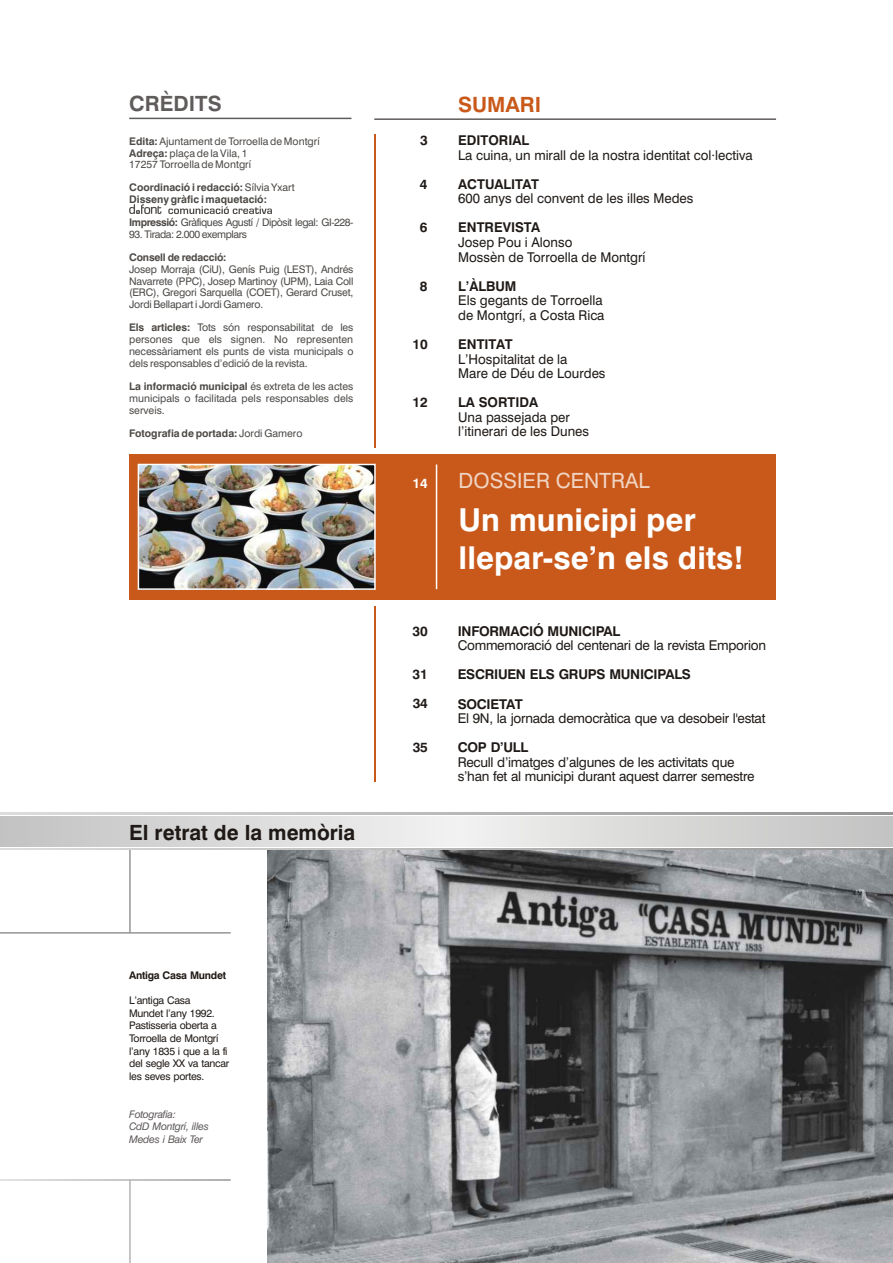
<style>
.page{position:relative;width:893px;height:1263px;background:#fff}
.page>*{position:absolute;margin:0;border:0;box-sizing:border-box;transform-origin:0 0}
.t1{font:700 31.5px/37.3px "Swiss 721 BT";letter-spacing:.005em;color:#fff}
.t2{font:700 21px "Swiss 721 BT";color:#1f1a17}
.t3{font:21px "Swiss 721 BT";color:#f0d4c2}
.t4{font:700 21px "Swiss 721 BT";color:#615c5c}
.t5{font:700 21px "Swiss 721 BT";color:#c9591a}
.t6{font:13.5px/14.5px "Swiss 721 BT";color:#1f1a17}
.t7{font:13.5px/14.5px "Swiss 721 BT";letter-spacing:-.02em;color:#1f1a17}
.t8{font:700 13.5px/29.1px "Swiss 721 BT";letter-spacing:-.02em;color:#1f1a17}
.t9{font:700 13.5px "Swiss 721 BT";color:#1f1a17}
.t10{font:700 13.5px "Swiss 721 BT";color:#fff}
.t11{font:10.5px/11.9px "Swiss 721 BT";letter-spacing:-.01em;color:#4d4a47;text-align:justify}
.t12{font:10.5px/12.6px "Swiss 721 BT";letter-spacing:-.025em;color:#1f1a17}
.t13{font:700 10.5px/11.6px "Swiss 721 BT";color:#4d4a47}
.t14{font:10.5px "Swiss 721 BT";letter-spacing:-.04em;color:#4d4a47}
.t15{font:italic 10.5px/12.6px "Swiss 721 BT";letter-spacing:-.025em;color:#615c5c}
.t16{font:700 10.5px "Swiss 721 BT";letter-spacing:-.02em;color:#4d4a47}
.t17{font:700 10.5px "Swiss 721 BT";letter-spacing:-.03em;color:#1f1a17}
.s1{font-weight:700}
.s2{font-weight:400}
</style>
<div class="page">
<img style="left:267px;top:850px;width:626px;height:413px">
<div style="left:129px;top:454px;width:647px;height:146px;background:#c9591a"></div>
<hr style="left:374px;top:134px;width:2px;height:314px;background:#c9591a">
<hr style="left:374px;top:118px;width:402px;height:2px;background:#615c5c">
<hr style="left:129px;top:118px;width:222px;height:1px;background:#615c5c">
<img style="left:141px;top:467px;width:232px;height:120px">
<div style="left:138px;top:464px;width:238px;height:126px;border:2px solid #fff"></div>
<hr style="left:374px;top:606px;width:2px;height:175px;background:#c9591a">
<hr style="left:436px;top:464px;width:1px;height:125px;background:#fff">
<svg style="left:129px;top:204px;width:32px;height:10px"></svg>
<svg style="left:168px;top:206px;width:104px;height:8px"></svg>
<svg style="left:0;top:850px;width:231px;height:83px"></svg>
<svg style="left:0;top:1179px;width:231px;height:84px"></svg>
<svg style="left:0;top:813px;width:893px;height:1px"></svg>
<svg style="left:0;top:848px;width:893px;height:2px;background:#b9b9b8"></svg>
<svg style="left:0;top:817px;width:893px;height:29px;background:#d9d9d8"></svg>
<h2 class="t4" style="left:129px;top:95px;width:94px">CRÈDITS</h2>
<p class="t11" style="left:129px;top:137px;width:192px;text-align:left"><span class="s1">Edita:</span> Ajuntament de Torroella de Montgrí<br><span class="s1">Adreça:</span> plaça de la Vila, 1<br>17257 Torroella de Montgrí</p>
<p class="t13" style="left:129px;top:183px;width:167px">Coordinació i redacció: <span class="s2">Sílvia Yxart<br></span>Disseny gràfic i maquetació:</p>
<p class="t14" style="left:129px;top:218px;width:226px"><span class="s1">Impressió:</span> Gràfiques Agustí / Dipòsit legal: GI-228-</p>
<p class="t14" style="left:129px;top:230px;width:119px">93. Tirada: 2.000 exemplars</p>
<p class="t16" style="left:129px;top:253px;width:99px">Consell de redacció:</p>
<p class="t11" style="left:129px;top:264px;width:226px">Josep Morraja (CiU), Genís Puig (LEST), Andrés Navarrete (PPC), Josep Martinoy (UPM), Laia Coll (ERC), Gregori Sarquella (COET), Gerard Cruset, Jordi Bellapart i Jordi Gamero.</p>
<p class="t11" style="left:129px;top:323px;width:226px"><span class="s1">Els articles:</span> Tots són responsabilitat de les persones que els signen. No representen necessàriament els punts de vista municipals o dels responsables d’edició de la revista.</p>
<p class="t11" style="left:129px;top:381px;width:226px"><span class="s1">La informació municipal</span> és extreta de les actes municipals o facilitada pels responsables dels serveis.</p>
<p class="t13" style="left:129px;top:428px;width:175px">Fotografia de portada: <span class="s2">Jordi Gamero</span></p>
<h2 class="t2" style="left:129px;top:824px;width:228px">El retrat de la memòria</h2>
<p class="t17" style="left:129px;top:971px;width:98px">Antiga Casa Mundet</p>
<p class="t12" style="left:129px;top:995px;width:102px">L’antiga Casa<br>Mundet l’any 1992.<br>Pastisseria oberta a<br>Torroella de Montgrí l’any 1835 i que a la fi del segle XX va tancar les seves portes.</p>
<p class="t15" style="left:129px;top:1108px;width:81px">Fotografia:<br>CdD Montgrí, illes<br>Medes i Baix Ter</p>
<p class="t8" style="left:420px;top:127px;width:9px">3</p>
<p class="t8" style="left:420px;top:171px;width:9px">4</p>
<p class="t8" style="left:420px;top:214px;width:9px">6</p>
<p class="t8" style="left:420px;top:273px;width:9px">8</p>
<p class="t8" style="left:412px;top:331px;width:17px">10</p>
<p class="t8" style="left:413px;top:389px;width:17px">12</p>
<h2 class="t5" style="left:458px;top:96px;width:85px">SUMARI</h2>
<p class="t9" style="left:458px;top:135px;width:73px">EDITORIAL</p>
<p class="t6" style="left:458px;top:149px;width:296px">La cuina, un mirall de la nostra identitat col·lectiva</p>
<p class="t9" style="left:458px;top:178px;width:82px">ACTUALITAT</p>
<p class="t6" style="left:458px;top:193px;width:237px">600 anys del convent de les illes Medes</p>
<p class="t9" style="left:458px;top:222px;width:84px">ENTREVISTA</p>
<p class="t6" style="left:458px;top:236px;width:189px">Josep Pou i Alonso<br>Mossèn de Torroella de Montgrí</p>
<p class="t8" style="left:458px;top:273px;width:60px">L’ÀLBUM</p>
<p class="t6" style="left:458px;top:294px;width:148px">Els gegants de Torroella de Montgrí, a Costa Rica</p>
<p class="t9" style="left:458px;top:339px;width:56px">ENTITAT</p>
<p class="t6" style="left:458px;top:353px;width:149px">L’Hospitalitat de la<br>Mare de Déu de Lourdes</p>
<p class="t9" style="left:458px;top:397px;width:81px">LA SORTIDA</p>
<p class="t6" style="left:458px;top:411px;width:132px">Una passejada per l’itinerari de les Dunes</p>
<p class="t10" style="left:413px;top:478px;width:17px">14</p>
<h2 class="t3" style="left:459px;top:472px;width:193px">DOSSIER CENTRAL</h2>
<h1 class="t1" style="left:459px;top:505px;width:287px">Un municipi per llepar-se’n els dits!</h1>
<p class="t8" style="left:413px;top:618px;width:17px">30</p>
<p class="t8" style="left:413px;top:661px;width:17px">31</p>
<p class="t8" style="left:413px;top:690px;width:17px">34</p>
<p class="t8" style="left:413px;top:734px;width:17px">35</p>
<p class="t8" style="left:458px;top:618px;width:164px">INFORMACIÓ MUNICIPAL</p>
<p class="t7" style="left:458px;top:639px;width:310px">Commemoració del centenari de la revista Emporion</p>
<p class="t8" style="left:458px;top:661px;width:235px">ESCRIUEN ELS GRUPS MUNICIPALS<br>SOCIETAT</p>
<p class="t7" style="left:458px;top:712px;width:309px">El 9N, la jornada democràtica que va desobeir l'estat</p>
<p class="t8" style="left:458px;top:734px;width:72px">COP D’ULL</p>
<p class="t7" style="left:458px;top:756px;width:298px">Recull d’imatges d’algunes de les activitats que s’han fet al municipi durant aquest darrer semestre</p>
</div>
